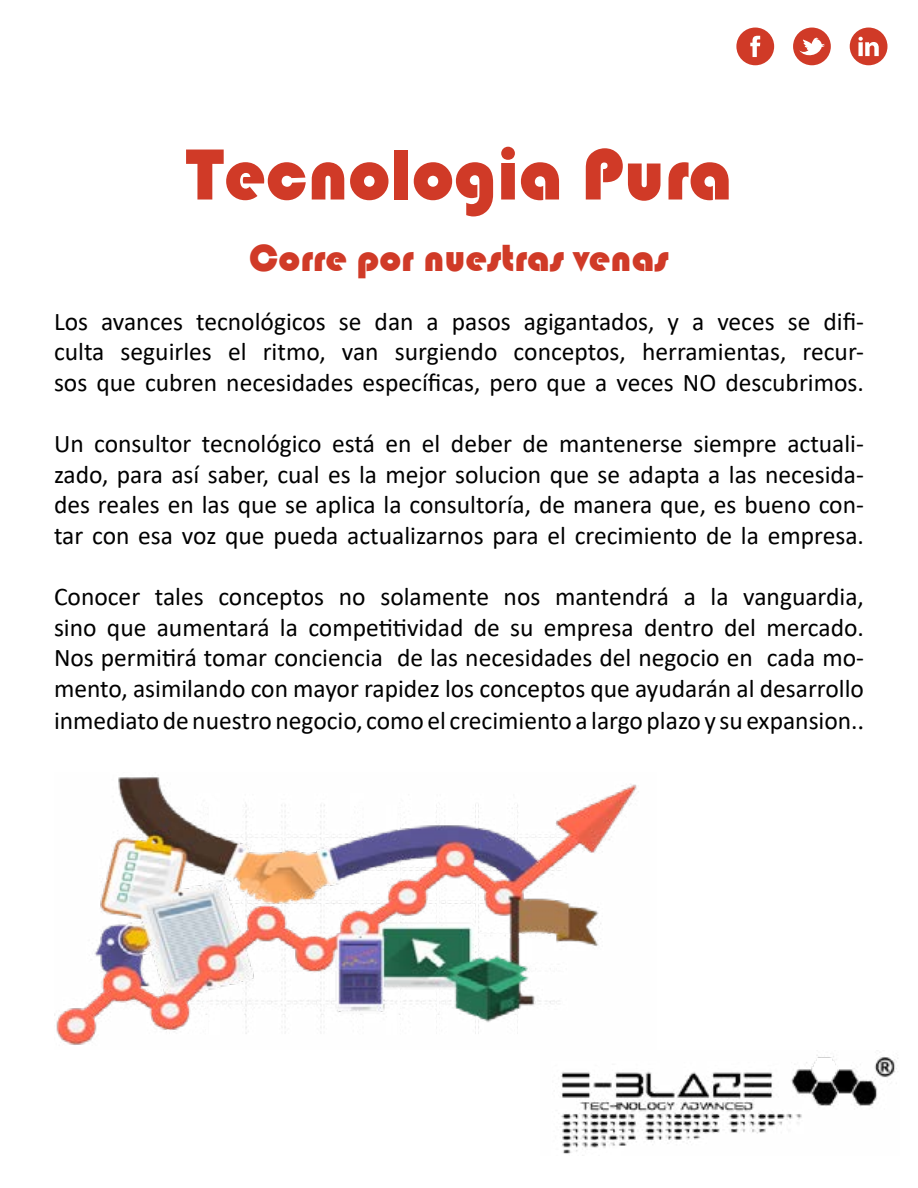
<style>
.page{position:relative;width:918px;height:1188px;background:#fff}
.page>*{position:absolute;margin:0;border:0;box-sizing:border-box;transform-origin:0 0}
.t1{font:75px "Bauhaus 93";color:#d03a27}
.t2{font:39px "Bauhaus 93";color:#d03a27}
.t3{font:25.5px/30.6px "Calibri";color:#000;text-align:justify}
.s1{font-family:"Minion Pro";font-size:27px}
</style>
<div class="page">
<svg style="left:793px;top:28px;width:38px;height:37px"></svg>
<svg style="left:736px;top:28px;width:38px;height:37px"></svg>
<svg style="left:850px;top:28px;width:37px;height:37px"></svg>
<img style="left:561px;top:1050px;width:337px;height:104px">
<img style="left:54px;top:777px;width:585px;height:268px">
<h1 class="t1" style="left:186px;top:132px;width:549px">Tecnologia Pura</h1>
<h2 class="t2" style="left:249px;top:236px;width:421px">Corre por nuestras venas</h2>
<p class="t3" style="left:54px;top:305px;width:812px">Los avances tecnológicos se dan a pasos agigantados, y a veces se difi&shy;culta seguirles el ritmo, van surgiendo conceptos, herramientas, recur&shy;sos que cubren necesidades específicas, pero que a veces NO descubrimos.</p>
<p class="t3" style="left:54px;top:428px;width:812px">Un consultor tecnológico está en el deber de mantenerse siempre actuali&shy;zado, para así saber, cual es la mejor solucion que se adapta a las necesida&shy;des reales en las que se aplica la consultoría, de manera que, es bueno con&shy;tar con esa voz que pueda actualizarnos para el crecimiento de la empresa.</p>
<p class="t3" style="left:54px;top:581px;width:812px;line-height:31px">Conocer tales conceptos no solamente nos mantendrá a la vanguardia, sino que aumentará la competitividad de su empresa dentro del mercado.<br>Nos permitirá tomar conciencia de las necesidades del negocio en cada mo&shy;mento, asimilando con mayor rapidez los conceptos que ayudarán al desarrollo inmediato de nuestro negocio, como el crecimiento a largo plazo y su expansion.<span class="s1">.</span></p>
</div>
